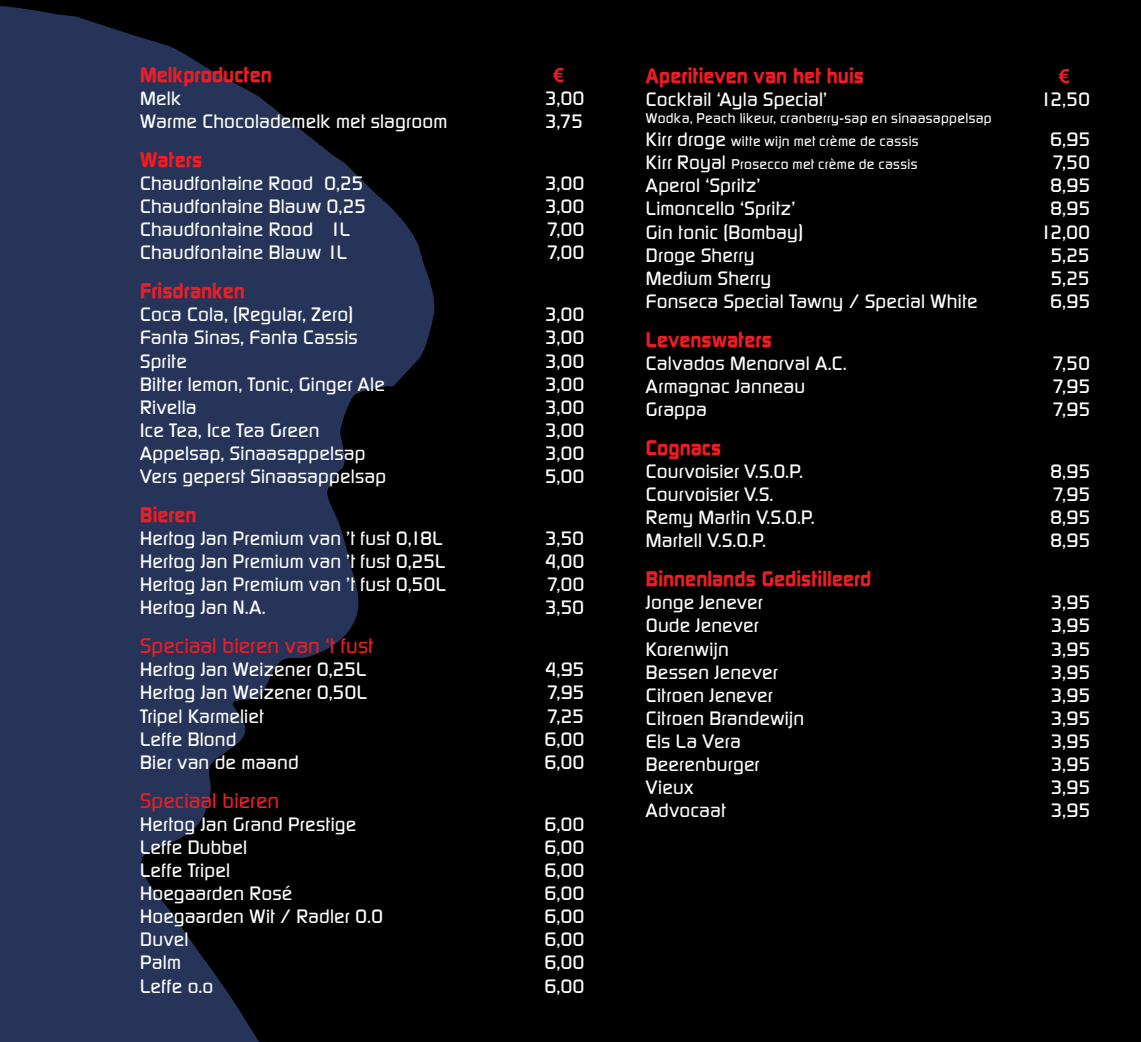
<style>
.page{position:relative;width:1141px;height:1042px;background:#000}
.page>*{position:absolute;margin:0;border:0;box-sizing:border-box;transform-origin:0 0}
.t1{font:700 21px "Continuum";letter-spacing:.005em;color:#ed1d24}
.t2{font:500 21px "Continuum";letter-spacing:.005em;color:#ed1d24}
.t3{font:500 19.25px "Continuum";letter-spacing:.01em;color:#fff}
.t4{font:700 19.25px "Arial";color:#ed1d24}
.t5{font:500 14px/23.1px "Continuum";letter-spacing:.025em;color:#fff}
.s1{font-size:19.25px}
</style>
<div class="page">
<svg style="left:0;top:6px;width:435px;height:1036px;fill:#273459"></svg>
<p class="t1" style="left:140px;top:61px;width:133px">Melkproducten</p>
<p class="t4" style="left:554px;top:62px;width:12px">€</p>
<p class="t3" style="left:140px;top:86px;width:42px">Melk</p>
<p class="t3" style="left:545px;top:86px;width:42px">3,00</p>
<p class="t3" style="left:140px;top:109px;width:309px">Warme Chocolademelk met slagroom</p>
<p class="t3" style="left:545px;top:109px;width:40px">3,75</p>
<p class="t1" style="left:140px;top:146px;width:63px">Waters</p>
<p class="t3" style="left:140px;top:171px;width:225px">Chaudfontaine Rood 0,25</p>
<p class="t3" style="left:545px;top:171px;width:42px">3,00</p>
<p class="t3" style="left:140px;top:194px;width:228px">Chaudfontaine Blauw 0,25</p>
<p class="t3" style="left:545px;top:194px;width:42px">3,00</p>
<p class="t3" style="left:140px;top:217px;width:211px">Chaudfontaine Rood 1L</p>
<p class="t3" style="left:547px;top:217px;width:40px">7,00</p>
<p class="t3" style="left:140px;top:240px;width:208px">Chaudfontaine Blauw 1L</p>
<p class="t3" style="left:547px;top:240px;width:40px">7,00</p>
<p class="t1" style="left:140px;top:277px;width:106px">Frisdranken</p>
<p class="t3" style="left:140px;top:302px;width:215px">Coca Cola, (Regular, Zero)</p>
<p class="t3" style="left:545px;top:302px;width:42px">3,00</p>
<p class="t3" style="left:140px;top:325px;width:219px">Fanta Sinas, Fanta Cassis</p>
<p class="t3" style="left:545px;top:325px;width:42px">3,00</p>
<p class="t3" style="left:140px;top:348px;width:48px">Sprite</p>
<p class="t3" style="left:545px;top:348px;width:42px">3,00</p>
<p class="t3" style="left:140px;top:371px;width:246px">Bitter lemon, Tonic, Ginger Ale</p>
<p class="t3" style="left:545px;top:371px;width:42px">3,00</p>
<p class="t3" style="left:140px;top:394px;width:58px">Rivella</p>
<p class="t3" style="left:545px;top:394px;width:42px">3,00</p>
<p class="t3" style="left:140px;top:418px;width:181px">Ice Tea, Ice Tea Green</p>
<p class="t3" style="left:545px;top:418px;width:42px">3,00</p>
<p class="t3" style="left:140px;top:441px;width:227px">Appelsap, Sinaasappelsap</p>
<p class="t3" style="left:545px;top:441px;width:42px">3,00</p>
<p class="t3" style="left:140px;top:464px;width:248px">Vers geperst Sinaasappelsap</p>
<p class="t3" style="left:545px;top:464px;width:42px">5,00</p>
<p class="t1" style="left:140px;top:501px;width:58px">Bieren</p>
<p class="t3" style="left:140px;top:526px;width:304px">Hertog Jan Premium van ’t fust 0,18L</p>
<p class="t3" style="left:545px;top:526px;width:41px">3,50</p>
<p class="t3" style="left:140px;top:549px;width:307px">Hertog Jan Premium van ’t fust 0,25L</p>
<p class="t3" style="left:545px;top:549px;width:42px">4,00</p>
<p class="t3" style="left:140px;top:572px;width:307px">Hertog Jan Premium van ’t fust 0,50L</p>
<p class="t3" style="left:547px;top:572px;width:40px">7,00</p>
<p class="t3" style="left:140px;top:595px;width:127px">Hertog Jan N.A.</p>
<p class="t3" style="left:545px;top:595px;width:41px">3,50</p>
<p class="t2" style="left:140px;top:632px;width:234px">Speciaal bieren van ‘t fust</p>
<p class="t3" style="left:140px;top:657px;width:227px">Hertog Jan Weizener 0,25L</p>
<p class="t3" style="left:545px;top:657px;width:41px">4,95</p>
<p class="t3" style="left:140px;top:680px;width:228px">Hertog Jan Weizener 0,50L</p>
<p class="t3" style="left:547px;top:680px;width:40px">7,95</p>
<p class="t3" style="left:140px;top:703px;width:125px">Tripel Karmeliet</p>
<p class="t3" style="left:547px;top:703px;width:39px">7,25</p>
<p class="t3" style="left:140px;top:726px;width:98px">Leffe Blond</p>
<p class="t3" style="left:544px;top:726px;width:42px">6,00</p>
<p class="t3" style="left:140px;top:749px;width:160px">Bier van de maand</p>
<p class="t3" style="left:544px;top:749px;width:42px">6,00</p>
<p class="t2" style="left:140px;top:786px;width:141px">Speciaal bieren</p>
<p class="t3" style="left:140px;top:811px;width:218px">Hertog Jan Grand Prestige</p>
<p class="t3" style="left:544px;top:811px;width:42px">6,00</p>
<p class="t3" style="left:140px;top:834px;width:108px">Leffe Dubbel</p>
<p class="t3" style="left:544px;top:834px;width:42px">6,00</p>
<p class="t3" style="left:140px;top:858px;width:91px">Leffe Tripel</p>
<p class="t3" style="left:544px;top:858px;width:42px">6,00</p>
<p class="t3" style="left:140px;top:881px;width:154px">Hoegaarden Rosé</p>
<p class="t3" style="left:544px;top:881px;width:42px">6,00</p>
<p class="t3" style="left:140px;top:904px;width:245px">Hoegaarden Wit / Radler 0.0</p>
<p class="t3" style="left:544px;top:904px;width:42px">6,00</p>
<p class="t3" style="left:140px;top:927px;width:50px">Duvel</p>
<p class="t3" style="left:544px;top:927px;width:42px">6,00</p>
<p class="t3" style="left:140px;top:950px;width:42px">Palm</p>
<p class="t3" style="left:544px;top:950px;width:42px">6,00</p>
<p class="t3" style="left:140px;top:973px;width:75px">Leffe o.o</p>
<p class="t3" style="left:544px;top:973px;width:42px">6,00</p>
<p class="t1" style="left:646px;top:62px;width:220px">Aperitieven van het huis</p>
<p class="t4" style="left:1059px;top:63px;width:12px">€</p>
<p class="t3" style="left:646px;top:87px;width:183px">Cocktail ‘Ayla Special’</p>
<p class="t3" style="left:1040px;top:87px;width:51px">12,50</p>
<p class="t5" style="left:646px;top:106px;width:347px">Wodka, Peach likeur, cranberry-sap en sinaasappelsap<br><span class="s1">Kirr droge</span> witte wijn met crème de cassis</p>
<p class="t3" style="left:1050px;top:127px;width:42px">6,95</p>
<p class="t5" style="left:646px;top:152px;width:273px"><span class="s1">Kirr Royal</span> Prosecco met crème de cassis</p>
<p class="t3" style="left:1052px;top:150px;width:39px">7,50</p>
<p class="t3" style="left:646px;top:173px;width:116px">Aperol ‘Spritz’</p>
<p class="t3" style="left:1050px;top:173px;width:42px">8,95</p>
<p class="t3" style="left:646px;top:196px;width:151px">Limoncello ‘Spritz’</p>
<p class="t3" style="left:1050px;top:196px;width:42px">8,95</p>
<p class="t3" style="left:646px;top:219px;width:159px">Gin tonic (Bombay)</p>
<p class="t3" style="left:1040px;top:219px;width:52px">12,00</p>
<p class="t3" style="left:646px;top:242px;width:110px">Droge Sherry</p>
<p class="t3" style="left:1050px;top:242px;width:41px">5,25</p>
<p class="t3" style="left:646px;top:265px;width:127px">Medium Sherry</p>
<p class="t3" style="left:1050px;top:265px;width:41px">5,25</p>
<p class="t3" style="left:646px;top:289px;width:333px">Fonseca Special Tawny / Special White</p>
<p class="t3" style="left:1050px;top:289px;width:42px">6,95</p>
<p class="t1" style="left:646px;top:325px;width:127px">Levenswaters</p>
<p class="t3" style="left:646px;top:351px;width:202px">Calvados Menorval A.C.</p>
<p class="t3" style="left:1052px;top:351px;width:39px">7,50</p>
<p class="t3" style="left:646px;top:374px;width:161px">Armagnac Janneau</p>
<p class="t3" style="left:1052px;top:374px;width:40px">7,95</p>
<p class="t3" style="left:646px;top:397px;width:62px">Grappa</p>
<p class="t3" style="left:1052px;top:397px;width:40px">7,95</p>
<p class="t1" style="left:646px;top:434px;width:77px">Cognacs</p>
<p class="t3" style="left:646px;top:459px;width:158px">Courvoisier V.S.O.P.</p>
<p class="t3" style="left:1050px;top:459px;width:42px">8,95</p>
<p class="t3" style="left:646px;top:482px;width:129px">Courvoisier V.S.</p>
<p class="t3" style="left:1052px;top:482px;width:40px">7,95</p>
<p class="t3" style="left:646px;top:505px;width:170px">Remy Martin V.S.O.P.</p>
<p class="t3" style="left:1050px;top:505px;width:42px">8,95</p>
<p class="t3" style="left:646px;top:528px;width:121px">Martell V.S.O.P.</p>
<p class="t3" style="left:1050px;top:528px;width:42px">8,95</p>
<p class="t1" style="left:646px;top:565px;width:227px">Binnenlands Gedistilleerd</p>
<p class="t3" style="left:646px;top:590px;width:118px">Jonge Jenever</p>
<p class="t3" style="left:1050px;top:590px;width:42px">3,95</p>
<p class="t3" style="left:646px;top:613px;width:114px">Oude Jenever</p>
<p class="t3" style="left:1050px;top:613px;width:42px">3,95</p>
<p class="t3" style="left:646px;top:636px;width:84px">Korenwijn</p>
<p class="t3" style="left:1050px;top:636px;width:42px">3,95</p>
<p class="t3" style="left:646px;top:659px;width:133px">Bessen Jenever</p>
<p class="t3" style="left:1050px;top:659px;width:42px">3,95</p>
<p class="t3" style="left:646px;top:682px;width:128px">Citroen Jenever</p>
<p class="t3" style="left:1050px;top:682px;width:42px">3,95</p>
<p class="t3" style="left:646px;top:705px;width:160px">Citroen Brandewijn</p>
<p class="t3" style="left:1050px;top:705px;width:42px">3,95</p>
<p class="t3" style="left:646px;top:729px;width:96px">Els La Vera</p>
<p class="t3" style="left:1050px;top:729px;width:42px">3,95</p>
<p class="t3" style="left:646px;top:752px;width:115px">Beerenburger</p>
<p class="t3" style="left:1050px;top:752px;width:42px">3,95</p>
<p class="t3" style="left:646px;top:775px;width:49px">Vieux</p>
<p class="t3" style="left:1050px;top:775px;width:42px">3,95</p>
<p class="t3" style="left:646px;top:798px;width:81px">Advocaat</p>
<p class="t3" style="left:1050px;top:798px;width:42px">3,95</p>
</div>
